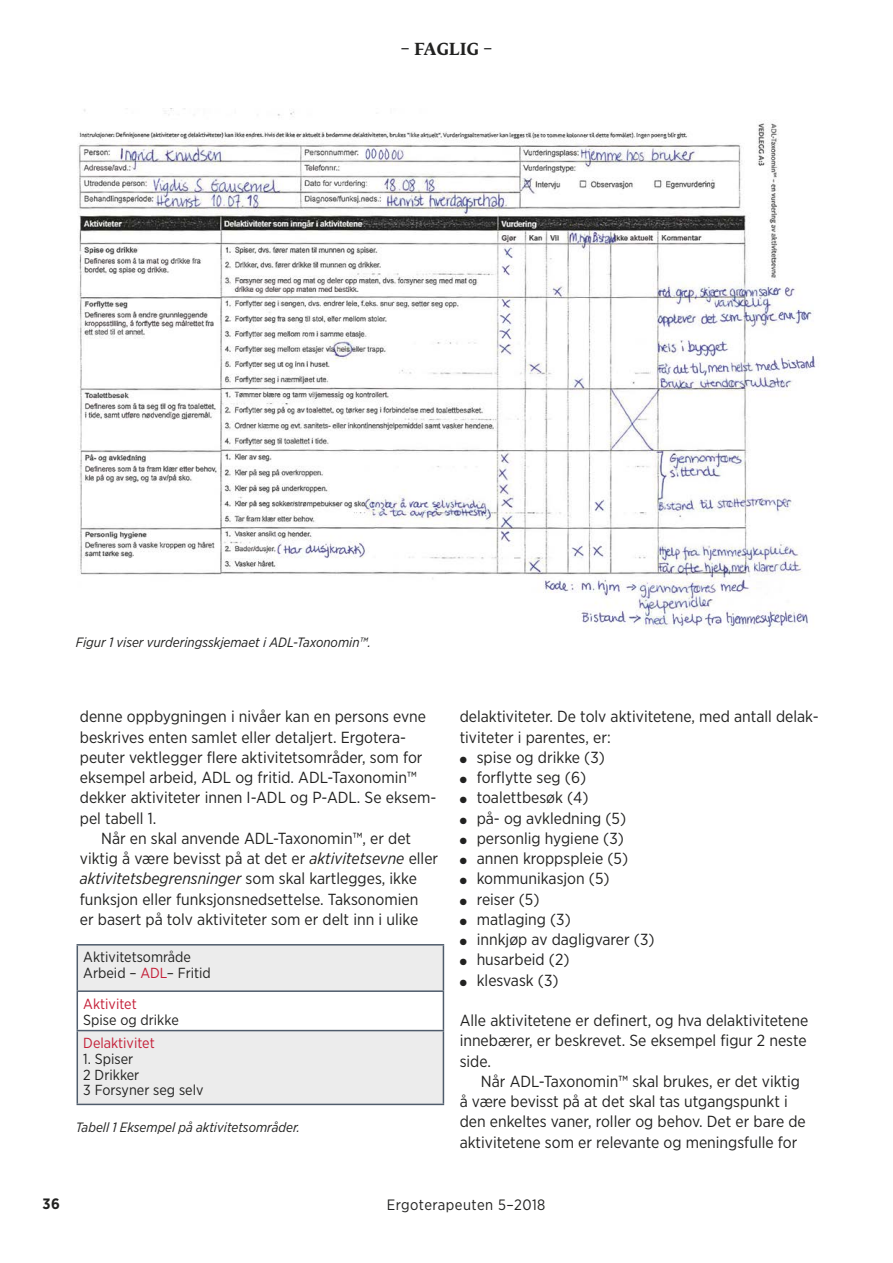
<style>
.page{position:relative;width:893px;height:1263px;background:#fff}
.page>*{position:absolute;margin:0;border:0;box-sizing:border-box;transform-origin:0 0}
.t1{font:700 16.5px "Fedra Serif B Std";letter-spacing:.015em;color:#222221}
.t2{font:16.05px/20.2px "Gotham Narrow";color:#222221}
.t3{font:italic 16.05px "Gotham Narrow";color:#222221}
.t4{font:15px "Gotham Narrow";letter-spacing:.03em;color:#222221}
.t5{font:700 15px "Gotham Narrow";color:#222221}
.t6{font:14.55px/15.8px "Gotham Narrow";color:#222221}
.t7{font:14.55px "Gotham Narrow";color:#c41f38}
.t8{font:italic 13.5px "Gotham Narrow";color:#222221}
.s1{font-style:italic}
.s2{font-style:normal}
.s3{color:#c41f38}
</style>
<div class="page">
<svg style="left:78px;top:945px;width:365px;height:159px;fill:#ececec"></svg>
<hr style="left:77px;top:944px;width:367px;height:1px;background:#4f5c6c">
<hr style="left:77px;top:945px;width:1px;height:45px;background:#4f5c6c">
<hr style="left:443px;top:945px;width:1px;height:45px;background:#4f5c6c">
<hr style="left:77px;top:990px;width:367px;height:2px;background:#4f5c6c">
<hr style="left:77px;top:992px;width:1px;height:38px;background:#4f5c6c">
<hr style="left:443px;top:992px;width:1px;height:38px;background:#4f5c6c">
<hr style="left:77px;top:1030px;width:367px;height:1px;background:#4f5c6c">
<hr style="left:77px;top:1031px;width:1px;height:73px;background:#4f5c6c">
<hr style="left:443px;top:1031px;width:1px;height:73px;background:#4f5c6c">
<hr style="left:77px;top:1104px;width:367px;height:1px;background:#4f5c6c">
<img style="left:78px;top:108px;width:738px;height:520px">
<p class="t1" style="left:400px;top:38px;width:93px">– FAGLIG –</p>
<p class="t8" style="left:76px;top:634px;width:297px">Figur 1 viser vurderingsskjemaet i ADL-Taxonomin™.</p>
<p class="t2" style="left:80px;top:706px;width:348px">denne oppbygningen i nivåer kan en persons evne</p>
<p class="t2" style="left:80px;top:726px;width:328px">beskrives enten samlet eller detaljert. Ergotera-</p>
<p class="t2" style="left:80px;top:747px;width:344px">peuter vektlegger flere aktivitetsområder, som for</p>
<p class="t2" style="left:80px;top:767px;width:338px">eksempel arbeid, ADL og fritid. ADL-Taxonomin™</p>
<p class="t2" style="left:80px;top:787px;width:358px">dekker aktiviteter innen I-ADL og P-ADL. Se eksem-</p>
<p class="t2" style="left:80px;top:807px;width:78px">pel tabell 1.</p>
<p class="t2" style="left:101px;top:828px;width:312px">Når en skal anvende ADL-Taxonomin™, er det</p>
<p class="t2" style="left:80px;top:848px;width:360px">viktig å være bevisst på at det er <span class="s1">aktivitetsevne</span> eller</p>
<p class="t3" style="left:80px;top:869px;width:339px">aktivitetsbegrensninger <span class="s2">som skal kartlegges, ikke</span></p>
<p class="t2" style="left:80px;top:888px;width:340px">funksjon eller funksjonsnedsettelse. Taksonomien</p>
<p class="t2" style="left:80px;top:909px;width:340px">er basert på tolv aktiviteter som er delt inn i ulike</p>
<p class="t6" style="left:83px;top:949px;width:129px">Aktivitetsområde<br>Arbeid – <span class="s3">ADL</span>– Fritid</p>
<p class="t7" style="left:83px;top:995px;width:55px">Aktivitet</p>
<p class="t6" style="left:83px;top:1011px;width:97px">Spise og drikke</p>
<p class="t7" style="left:83px;top:1034px;width:73px">Delaktivitet</p>
<p class="t6" style="left:83px;top:1051px;width:122px">1. Spiser<br>2 Drikker<br>3 Forsyner seg selv</p>
<p class="t8" style="left:76px;top:1119px;width:226px">Tabell 1 Eksempel på aktivitetsområder.</p>
<p class="t2" style="left:460px;top:706px;width:361px">delaktiviteter. De tolv aktivitetene, med antall delak&shy;tiviteter i parentes, er:</p>
<p class="t2" style="left:460px;top:747px;width:147px">● spise og drikke (3)</p>
<p class="t2" style="left:460px;top:767px;width:128px">● forflytte seg (6)</p>
<p class="t2" style="left:460px;top:787px;width:130px">● toalettbesøk (4)</p>
<p class="t2" style="left:460px;top:807px;width:168px">● på- og avkledning (5)</p>
<p class="t2" style="left:460px;top:828px;width:166px">● personlig hygiene (3)</p>
<p class="t2" style="left:460px;top:848px;width:170px">● annen kroppspleie (5)</p>
<p class="t2" style="left:460px;top:868px;width:151px">● kommunikasjon (5)</p>
<p class="t2" style="left:460px;top:888px;width:81px">● reiser (5)</p>
<p class="t2" style="left:460px;top:909px;width:113px">● matlaging (3)</p>
<p class="t2" style="left:460px;top:929px;width:196px">● innkjøp av dagligvarer (3)</p>
<p class="t2" style="left:460px;top:949px;width:111px">● husarbeid (2)</p>
<p class="t2" style="left:460px;top:969px;width:100px">● klesvask (3)</p>
<p class="t2" style="left:460px;top:1010px;width:350px;text-align:justify">Alle aktivitetene er definert, og hva delaktivitetene innebærer, er beskrevet. Se eksempel figur 2 neste side.</p>
<p class="t2" style="left:460px;top:1071px;width:348px;text-indent:21px">Når ADL-Taxonomin™ skal brukes, er det viktig å være bevisst på at det skal tas utgangspunkt i den enkeltes vaner, roller og behov. Det er bare de aktivitetene som er relevante og meningsfulle for</p>
<p class="t5" style="left:43px;top:1194px;width:19px">36</p>
<p class="t4" style="left:387px;top:1196px;width:160px">Ergoterapeuten 5–2018</p>
</div>
